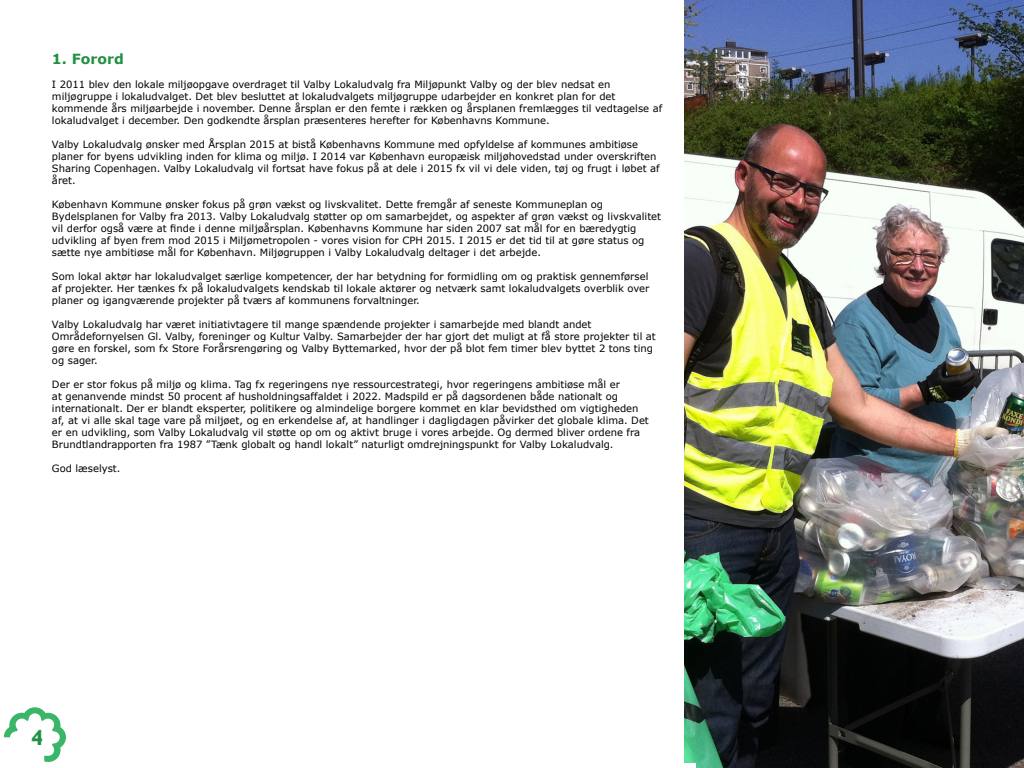
<style>
.page{position:relative;width:1024px;height:768px;background:#fff}
.page>*{position:absolute;margin:0;border:0;box-sizing:border-box;transform-origin:0 0}
.t1{font:700 22px "Gill Sans";color:#209043}
.t2{font:700 14px "Verdana";color:#209043}
.t3{font:10px/12px "Verdana";color:#000}
</style>
<div class="page">
<svg style="left:3px;top:707px;width:63px;height:55px"></svg>
<img style="left:684px;top:0;width:340px;height:768px">
<h2 class="t2" style="left:52px;top:53px;width:73px">1. Forord</h2>
<p class="t3" style="left:52px;top:78px;width:612px">I 2011 blev den lokale miljøopgave overdraget til Valby Lokaludvalg fra Miljøpunkt Valby og der blev nedsat en miljøgruppe i lokaludvalget. Det blev besluttet at lokaludvalgets miljøgruppe udarbejder en konkret plan for det kommende års miljøarbejde i november. Denne årsplan er den femte i rækken og årsplanen fremlægges til vedtagelse af lokaludvalget i december. Den godkendte årsplan præsenteres herefter for Københavns Kommune.</p>
<p class="t3" style="left:52px;top:138px;width:609px">Valby Lokaludvalg ønsker med Årsplan 2015 at bistå Københavns Kommune med opfyldelse af kommunes ambitiøse planer for byens udvikling inden for klima og miljø. I 2014 var København europæisk miljøhovedstad under overskriften Sharing Copenhagen. Valby Lokaludvalg vil fortsat have fokus på at dele i 2015 fx vil vi dele viden, tøj og frugt i løbet af året.</p>
<p class="t3" style="left:52px;top:198px;width:611px">København Kommune ønsker fokus på grøn vækst og livskvalitet. Dette fremgår af seneste Kommuneplan og Bydelsplanen for Valby fra 2013. Valby Lokaludvalg støtter op om samarbejdet, og aspekter af grøn vækst og livskvalitet vil derfor også være at finde i denne miljøårsplan. Københavns Kommune har siden 2007 sat mål for en bæredygtig udvikling af byen frem mod 2015 i Miljømetropolen - vores vision for CPH 2015. I 2015 er det tid til at gøre status og sætte nye ambitiøse mål for København. Miljøgruppen i Valby Lokaludvalg deltager i det arbejde.</p>
<p class="t3" style="left:52px;top:270px;width:599px;text-align:justify">Som lokal aktør har lokaludvalget særlige kompetencer, der har betydning for formidling om og praktisk gennemførsel af projekter. Her tænkes fx på lokaludvalgets kendskab til lokale aktører og netværk samt lokaludvalgets overblik over planer og igangværende projekter på tværs af kommunens forvaltninger.</p>
<p class="t3" style="left:52px;top:318px;width:605px">Valby Lokaludvalg har været initiativtagere til mange spændende projekter i samarbejde med blandt andet Områdefornyelsen Gl. Valby, foreninger og Kultur Valby. Samarbejder der har gjort det muligt at få store projekter til at gøre en forskel, som fx Store Forårsrengøring og Valby Byttemarked, hvor der på blot fem timer blev byttet 2 tons ting og sager.</p>
<p class="t3" style="left:52px;top:378px;width:598px">Der er stor fokus på miljø og klima. Tag fx regeringens nye ressourcestrategi, hvor regeringens ambitiøse mål er<br>at genanvende mindst 50 procent af husholdningsaffaldet i 2022. Madspild er på dagsordenen både nationalt og internationalt. Der er blandt eksperter, politikere og almindelige borgere kommet en klar bevidsthed om vigtigheden af, at vi alle skal tage vare på miljøet, og en erkendelse af, at handlinger i dagligdagen påvirker det globale klima. Det er en udvikling, som Valby Lokaludvalg vil støtte op om og aktivt bruge i vores arbejde. Og dermed bliver ordene fra Brundtlandrapporten fra 1987 ”Tænk globalt og handl lokalt” naturligt omdrejningspunkt for Valby Lokaludvalg.</p>
<p class="t3" style="left:52px;top:462px;width:70px">God læselyst.</p>
<h1 class="t1" style="left:31px;top:729px;width:14px">4</h1>
</div>
